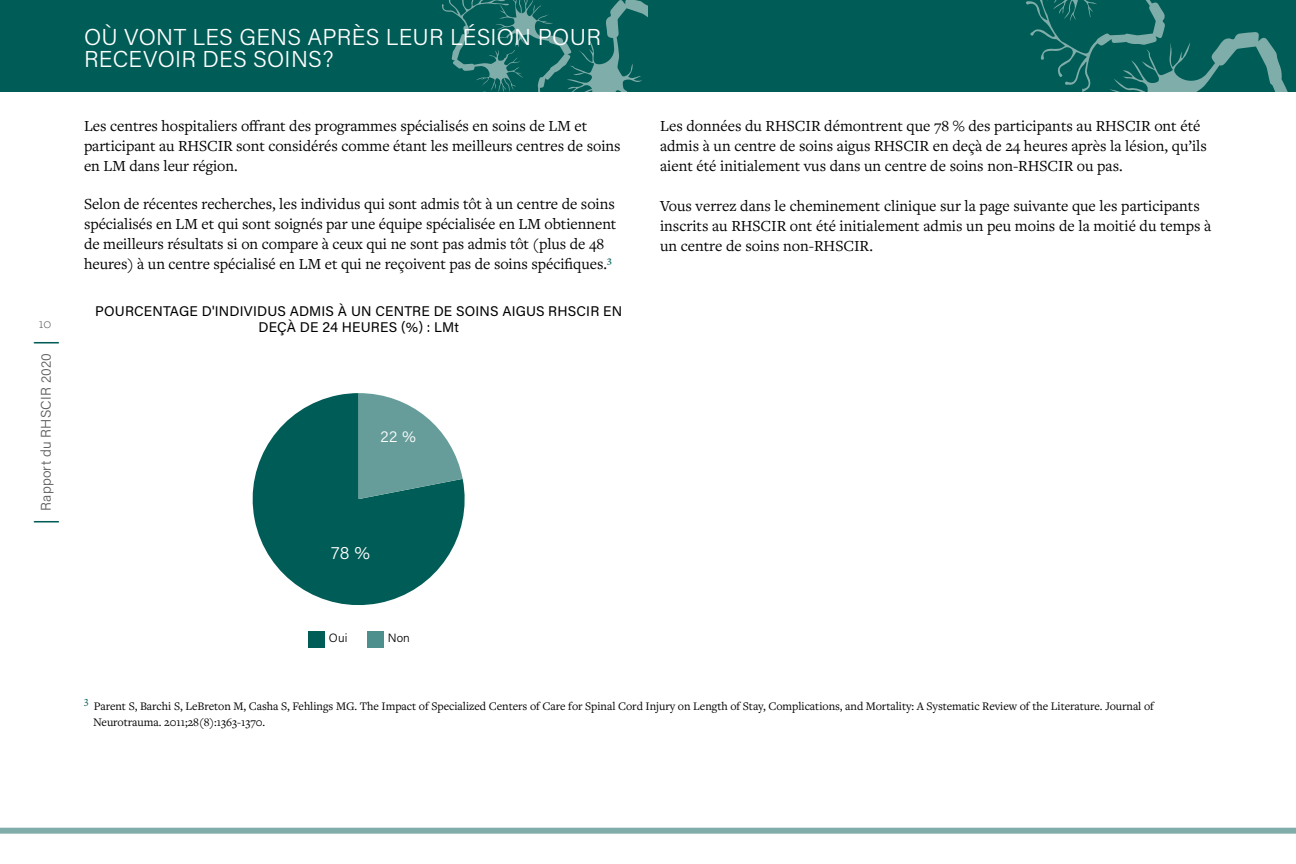
<style>
.page{position:relative;width:1296px;height:864px;background:#fff}
.page>*{position:absolute;margin:0;border:0;box-sizing:border-box;transform-origin:0 0}
.t1{font:300 23px/22px "Acumin Pro";letter-spacing:.01em;color:#fff}
.t2{font:300 18px "Acumin Pro";color:#fff}
.t3{font:16px/20px "Freight Text Pro";letter-spacing:-.005em;color:#000}
.t4{font:300 16px "Acumin Pro";color:#fff}
.t5{font:14px/16px "Acumin Pro";letter-spacing:.01em;color:#000;text-align:center}
.t6{font:300 14px "Acumin Pro";letter-spacing:.015em;color:#58595b}
.t7{font:300 14px "Freight Text Pro";color:#58595b}
.t8{font:12px/16px "Freight Text Pro";letter-spacing:-.005em;color:#000}
.t9{font:300 12px "Acumin Pro";letter-spacing:.01em;color:#000}
.s1{font-size:24px;color:#005c56}
.s2{color:#005c56}
</style>
<div class="page">
<div style="left:0;top:828px;width:1296px;height:6px;background:#80adaa"></div>
<div style="left:0;top:0;width:648px;height:91px;background:#005c56"></div>
<svg style="left:442px;top:0;width:308px;height:92px"></svg>
<div style="left:648px;top:0;width:647px;height:91px;background:#005c56"></div>
<svg style="left:1026px;top:0;width:270px;height:92px"></svg>
<div style="left:308px;top:631px;width:16px;height:16px;background:#005c56"></div>
<div style="left:367px;top:631px;width:16px;height:16px;background:#4c8f8c"></div>
<svg style="left:252px;top:393px;width:213px;height:213px;fill:#005c56"></svg>
<svg style="left:359px;top:393px;width:104px;height:106px"></svg>
<p class="t7" style="left:39px;top:314px;width:14px">10</p>
<p class="t6" style="left:36px;top:525px;width:187px;rotate:-90deg"><span class="s1">|</span> Rapport du RHSCIR 2020 <span class="s1">|</span></p>
<h1 class="t1" style="left:84px;top:25px;width:519px">OÙ VONT LES GENS APRÈS LEUR LÉSION POUR<br>RECEVOIR DES SOINS?</h1>
<p class="t3" style="left:84px;top:115px;width:538px">Les centres hospitaliers offrant des programmes spécialisés en soins de LM et participant au RHSCIR sont considérés comme étant les meilleurs centres de soins en LM dans leur région.</p>
<p class="t3" style="left:84px;top:193px;width:534px">Selon de récentes recherches, les individus qui sont admis tôt à un centre de soins spécialisés en LM et qui sont soignés par une équipe spécialisée en LM obtiennent de meilleurs résultats si on compare à ceux qui ne sont pas admis tôt (plus de 48 heures) à un centre spécialisé en LM et qui ne reçoivent pas de soins spécifiques.<span class="s2">³</span></p>
<p class="t5" style="left:95px;top:302px;width:528px">POURCENTAGE D'INDIVIDUS ADMIS À UN CENTRE DE SOINS AIGUS RHSCIR EN<br>DEÇÀ DE 24 HEURES (%) : LMt</p>
<p class="t4" style="left:381px;top:426px;width:37px">22 %</p>
<p class="t2" style="left:331px;top:540px;width:40px">78 %</p>
<p class="t3" style="left:660px;top:115px;width:549px">Les données du RHSCIR démontrent que 78 % des participants au RHSCIR ont été admis à un centre de soins aigus RHSCIR en deçà de 24 heures après la lésion, qu’ils aient été initialement vus dans un centre de soins non-RHSCIR ou pas.</p>
<p class="t3" style="left:660px;top:195px;width:553px">Vous verrez dans le cheminement clinique sur la page suivante que les participants inscrits au RHSCIR ont été initialement admis un peu moins de la moitié du temps à un centre de soins non-RHSCIR.</p>
<p class="t9" style="left:329px;top:629px;width:20px">Oui</p>
<p class="t9" style="left:388px;top:629px;width:24px">Non</p>
<p class="t8" style="left:93px;top:697px;width:1063px;text-indent:-9px"><sup>3</sup> Parent S, Barchi S, LeBreton M, Casha S, Fehlings MG. The Impact of Specialized Centers of Care for Spinal Cord Injury on Length of Stay, Complications, and Mortality: A Systematic Review of the Literature. Journal of<br>Neurotrauma. 2011;28(8):1363-1370.</p>
</div>
